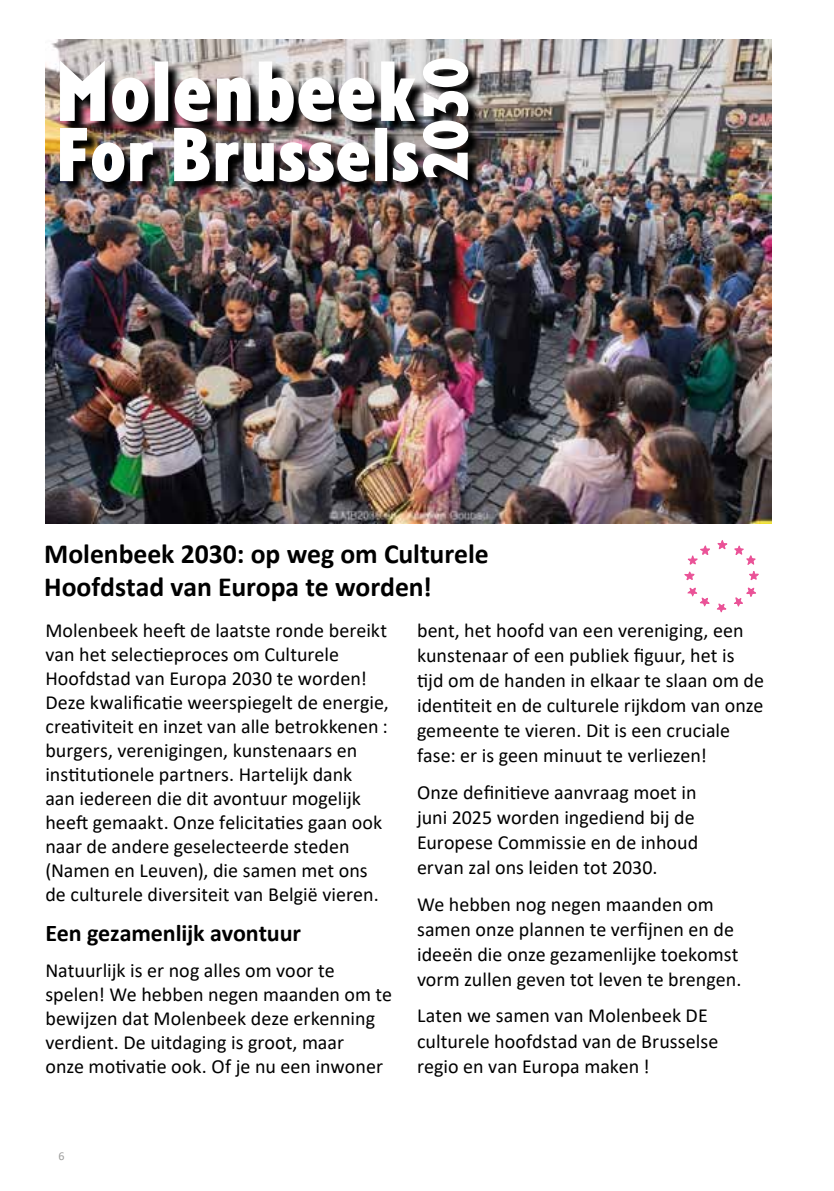
<style>
.page{position:relative;width:834px;height:1191px;background:#fff}
.page>*{position:absolute;margin:0;border:0;box-sizing:border-box;transform-origin:0 0}
.t1{font:700 27.6px/33.2px "Calibri";color:#000}
.t2{font:700 24px "Calibri";letter-spacing:-.005em;color:#000}
.t3{font:20px/24px "Calibri";color:#000}
.t4{font:12px "Calibri";color:#9d9d9c}
</style>
<div class="page">
<img style="left:45px;top:39px;width:726px;height:484px">
<svg style="left:717px;top:540px;width:10px;height:10px"></svg>
<svg style="left:734px;top:545px;width:25px;height:36px"></svg>
<svg style="left:684px;top:545px;width:26px;height:35px"></svg>
<svg style="left:717px;top:603px;width:9px;height:10px"></svg>
<svg style="left:687px;top:587px;width:22px;height:20px"></svg>
<svg style="left:734px;top:587px;width:22px;height:20px"></svg>
<img style="left:62px;top:60px;width:420px;height:136px">
<img style="left:60px;top:58px;width:408px;height:124px">
<h1 class="t1" style="left:44px;top:536px;width:446px">Molenbeek 2030: op weg om Culturele<br>Hoofdstad van Europa te worden!</h1>
<p class="t3" style="left:45px;top:618px;width:345px">Molenbeek heeft de laatste ronde bereikt van het selectieproces om Culturele Hoofdstad van Europa 2030 te worden!<br>Deze kwalificatie weerspiegelt de energie, creativiteit en inzet van alle betrokkenen : burgers, verenigingen, kunstenaars en institutionele partners. Hartelijk dank<br>aan iedereen die dit avontuur mogelijk heeft gemaakt. Onze felicitaties gaan ook naar de andere geselecteerde steden (Namen en Leuven), die samen met ons de culturele diversiteit van België vieren.</p>
<p class="t2" style="left:45px;top:916px;width:257px">Een gezamenlijk avontuur</p>
<p class="t3" style="left:45px;top:957px;width:348px">Natuurlijk is er nog alles om voor te spelen! We hebben negen maanden om te bewijzen dat Molenbeek deze erkenning verdient. De uitdaging is groot, maar<br>onze motivatie ook. Of je nu een inwoner</p>
<p class="t3" style="left:417px;top:617px;width:348px;line-height:25.2px">bent, het hoofd van een vereniging, een kunstenaar of een publiek figuur, het is tijd om de handen in elkaar te slaan om de identiteit en de culturele rijkdom van onze gemeente te vieren. Dit is een cruciale fase: er is geen minuut te verliezen!</p>
<p class="t3" style="left:417px;top:779px;width:283px;line-height:25.2px">Onze definitieve aanvraag moet in juni 2025 worden ingediend bij de<br>Europese Commissie en de inhoud ervan zal ons leiden tot 2030.</p>
<p class="t3" style="left:417px;top:891px;width:326px;line-height:25px">We hebben nog negen maanden om samen onze plannen te verfijnen en de ideeën die onze gezamenlijke toekomst vorm zullen geven tot leven te brengen.</p>
<p class="t3" style="left:417px;top:1002px;width:303px;line-height:25px">Laten we samen van Molenbeek DE culturele hoofdstad van de Brusselse regio en van Europa maken !</p>
<p class="t4" style="left:59px;top:1148px;width:8px">6</p>
</div>
